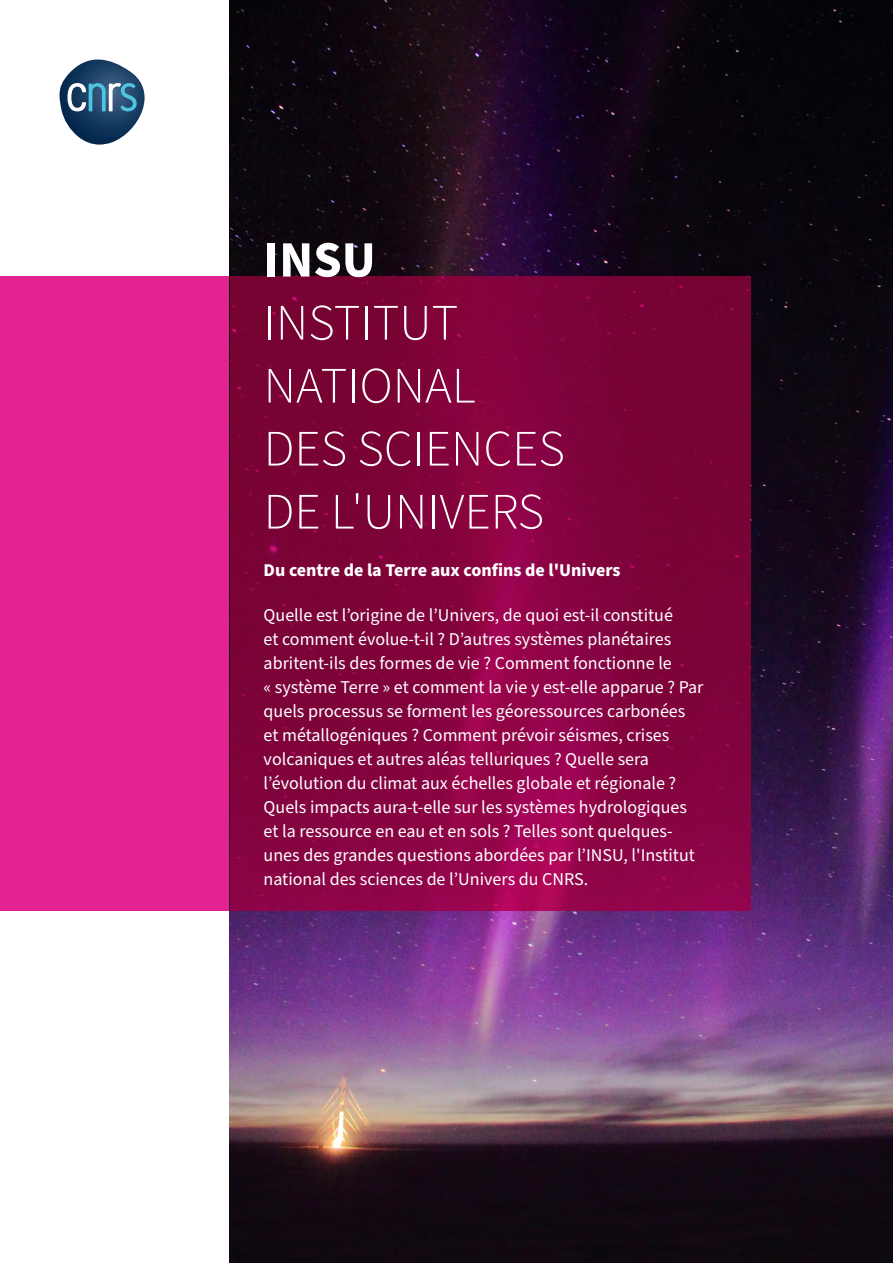
<style>
.page{position:relative;width:893px;height:1263px;background:#fff}
.page>*{position:absolute;margin:0;border:0;box-sizing:border-box;transform-origin:0 0}
.t1{font:300 51px "Source Sans Pro";color:#fff}
.t2{font:700 51px "Source Sans Pro";color:#fff}
.t3{font:18px/24px "Source Sans Pro";color:#fff}
.t4{font:700 18px "Source Sans Pro";color:#fff}
</style>
<div class="page">
<svg style="left:60px;top:60px;width:85px;height:85px"></svg>
<img style="left:230px;top:0;width:663px;height:1263px">
<svg style="left:0;top:276px;width:750px;height:635px;background:#a00d56"></svg>
<p class="t2" style="left:264px;top:225px;width:114px">INSU</p>
<p class="t1" style="left:264px;top:289px;width:196px">INSTITUT</p>
<p class="t1" style="left:264px;top:352px;width:213px">NATIONAL</p>
<p class="t1" style="left:264px;top:414px;width:303px">DES SCIENCES</p>
<p class="t1" style="left:264px;top:477px;width:282px">DE L'UNIVERS</p>
<p class="t4" style="left:264px;top:557px;width:358px">Du centre de la Terre aux confins de l'Univers</p>
<p class="t3" style="left:264px;top:604px;width:441px">Quelle est l’origine de l’Univers, de quoi est-il constitué<br>et comment évolue-t-il ? D’autres systèmes planétaires abritent-ils des formes de vie ? Comment fonctionne le<br>« système Terre » et comment la vie y est-elle apparue ? Par quels processus se forment les géoressources carbonées et métallogéniques ? Comment prévoir séismes, crises volcaniques et autres aléas telluriques ? Quelle sera l’évolution du climat aux échelles globale et régionale ?<br>Quels impacts aura-t-elle sur les systèmes hydrologiques et la ressource en eau et en sols ? Telles sont quelques&shy;unes des grandes questions abordées par l’INSU, l'Institut national des sciences de l’Univers du CNRS.</p>
</div>
